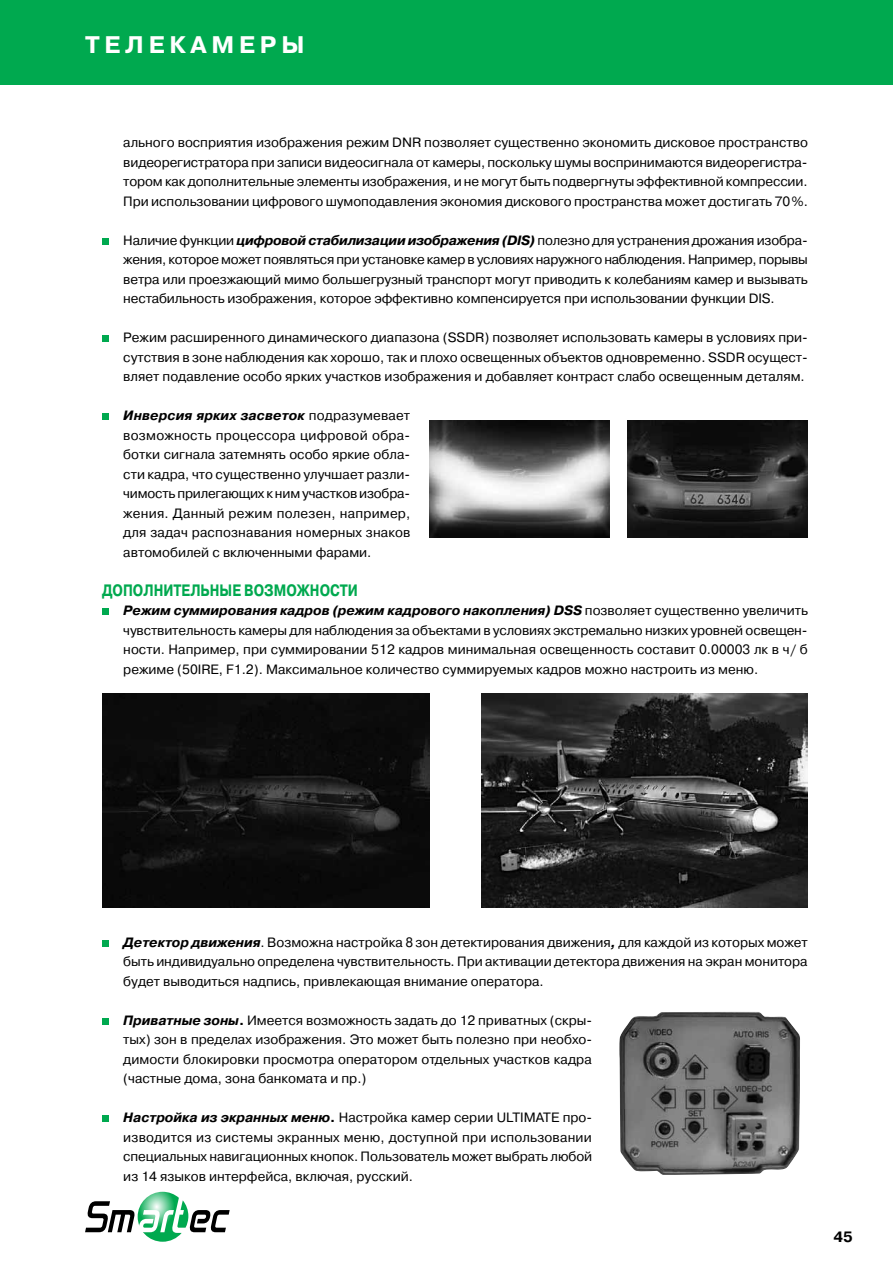
<style>
.page{position:relative;width:893px;height:1263px;background:#fff}
.page>*{position:absolute;margin:0;border:0;box-sizing:border-box;transform-origin:0 0}
.t1{font:700 24px "Pragmatica C";letter-spacing:.2em;color:#fff}
.t2{font:700 16.5px "Pragmatica C";color:#00a94f;scale:.8 1}
.t3{font:700 15px "Pragmatica C";color:#000}
.t4{font:13.5px/19.5px "Pragmatica C";color:#000;text-align:justify}
.s1{font-weight:700;font-style:italic}
.s2{font-weight:700}
</style>
<div class="page">
<div style="left:0;top:0;width:893px;height:85px;background:#00a94f"></div>
<svg style="left:85px;top:1192px;width:145px;height:50px"></svg>
<div style="left:102px;top:238px;width:6px;height:7px;background:#00a94f"></div>
<svg style="left:102px;top:336px;width:6px;height:6px"></svg>
<svg style="left:102px;top:414px;width:6px;height:6px"></svg>
<svg style="left:102px;top:609px;width:6px;height:6px"></svg>
<div style="left:102px;top:940px;width:6px;height:7px;background:#00a94f"></div>
<div style="left:102px;top:1018px;width:6px;height:7px;background:#00a94f"></div>
<svg style="left:102px;top:1116px;width:6px;height:6px"></svg>
<img style="left:429px;top:420px;width:180px;height:117px">
<img style="left:628px;top:420px;width:180px;height:117px">
<img style="left:102px;top:693px;width:327px;height:215px">
<img style="left:481px;top:693px;width:327px;height:215px">
<img style="left:619px;top:1012px;width:181px;height:163px">
<h1 class="t1" style="left:85px;top:31px;width:221px">ТЕЛЕКАМЕРЫ</h1>
<p class="t4" style="left:123px;top:133px;width:686px;text-align:left">ального восприятия изображения режим DNR позволяет существенно экономить дисковое пространство видеорегистратора при записи видеосигнала от камеры, поскольку шумы воспринимаются видеорегистра&shy;тором как дополнительные элементы изображения, и не могут быть подвергнуты эффективной компрессии.<br>При использовании цифрового шумоподавления экономия дискового пространства может достигать 70%.</p>
<p class="t4" style="left:123px;top:230px;width:686px">Наличие функции <span class="s1">цифровой стабилизации изображения (DIS)</span> полезно для устранения дрожания изобра&shy;жения, которое может появляться при установке камер в условиях наружного наблюдения. Например, порывы ветра или проезжающий мимо большегрузный транспорт могут приводить к колебаниям камер и вызывать нестабильность изображения, которое эффективно компенсируется при использовании функции DIS.</p>
<p class="t4" style="left:123px;top:328px;width:686px">Режим расширенного динамического диапазона (SSDR) позволяет использовать камеры в условиях при&shy;сутствия в зоне наблюдения как хорошо, так и плохо освещенных объектов одновременно. SSDR осущест&shy;вляет подавление особо ярких участков изображения и добавляет контраст слабо освещенным деталям.</p>
<p class="t4" style="left:123px;top:406px;width:289px"><span class="s1">Инверсия ярких засветок</span> подразумевает возможность процессора цифровой обра&shy;ботки сигнала затемнять особо яркие обла&shy;сти кадра, что существенно улучшает разли&shy;чимость прилегающих к ним участков изобра&shy;жения. Данный режим полезен, например, для задач распознавания номерных знаков автомобилей с включенными фарами.</p>
<p class="t2" style="left:102px;top:581px;width:27px">Дополнительные</p>
<p class="t2" style="left:244px;top:581px;width:14px">возможности</p>
<p class="t4" style="left:123px;top:601px;width:686px"><span class="s1">Режим суммирования кадров (режим кадрового накопления) DSS</span> позволяет существенно увеличить чувствительность камеры для наблюдения за объектами в условиях экстремально низких уровней освещен&shy;ности. Например, при суммировании 512 кадров минимальная освещенность составит 0. 00003 лк в ч/ б режиме (50IRE, F1. 2). Максимальное количество суммируемых кадров можно настроить из меню.</p>
<p class="t4" style="left:123px;top:932px;width:686px"><span class="s1">Детектор движения</span>. Возможна настройка 8 зон детектирования движения<span class="s1">,</span> для каждой из которых может быть индивидуально определена чувствительность. При активации детектора движения на экран монитора будет выводиться надпись, привлекающая внимание оператора.</p>
<p class="t4" style="left:123px;top:1010px;width:470px"><span class="s1">Приватные зоны</span><span class="s2">.</span> Имеется возможность задать до 12 приватных (скры&shy;тых) зон в пределах изображения. Это может быть полезно при необхо&shy;димости блокировки просмотра оператором отдельных участков кадра (частные дома, зона банкомата и пр. )</p>
<p class="t4" style="left:123px;top:1108px;width:470px"><span class="s1">Настройка из экранных меню</span><span class="s2">.</span> Настройка камер серии ULTIMATE про&shy;изводится из системы экранных меню, доступной при использовании специальных навигационных кнопок. Пользователь может выбрать любой из 14 языков интерфейса, включая, русский.</p>
<p class="t3" style="left:833px;top:1228px;width:21px">45</p>
</div>
